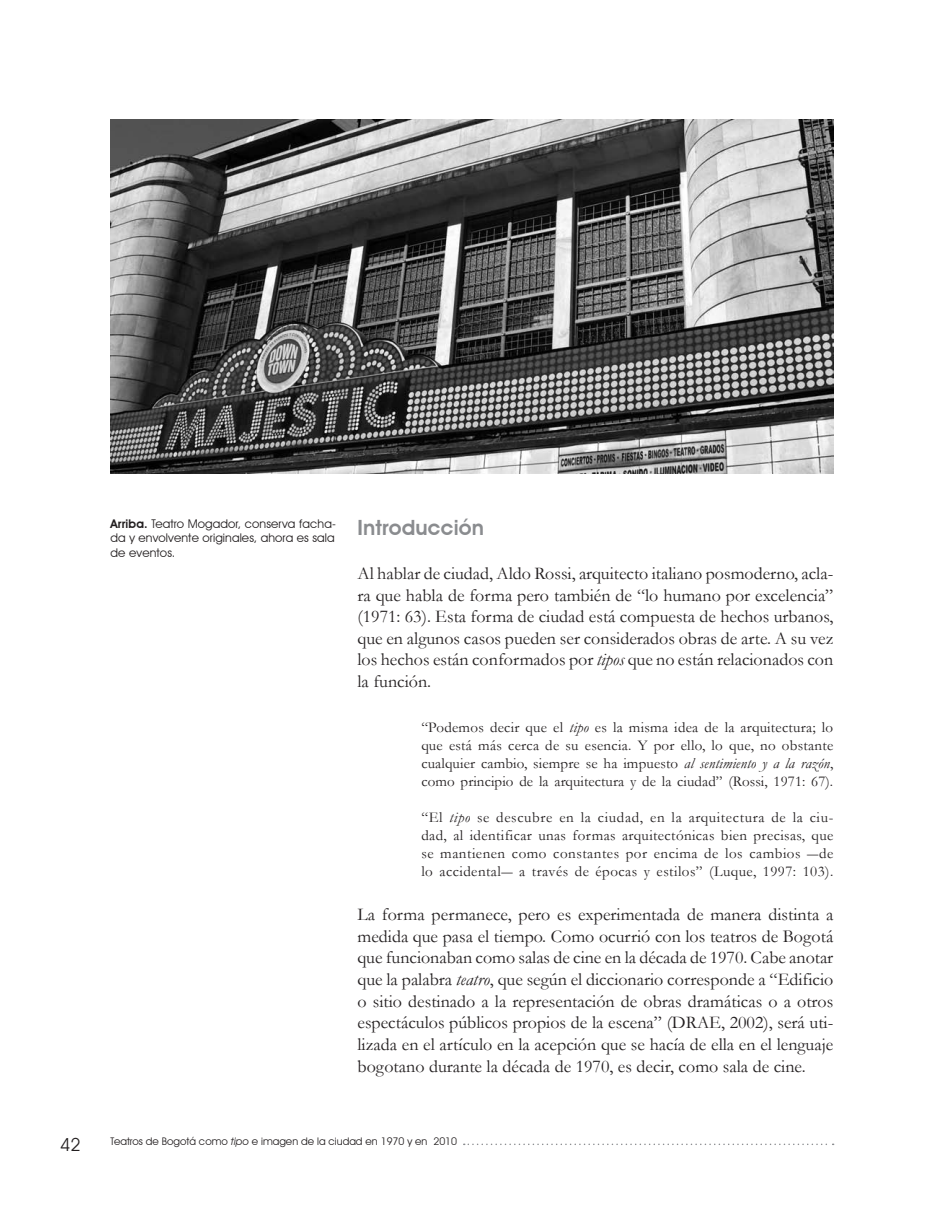
<style>
.page{position:relative;width:944px;height:1214px;background:#fff}
.page>*{position:absolute;margin:0;border:0;box-sizing:border-box;transform-origin:0 0}
.t1{font:600 21px "Avant Garde IT Cby BT";letter-spacing:.01em;color:#8a8c8f}
.t2{font:18px/21.6px "Garamond";color:#231f20;text-align:justify}
.t3{font:18px "Avant Garde IT Cby BT";color:#231f20}
.t4{font:15px/18px "Garamond";letter-spacing:.015em;color:#231f20;text-align:justify}
.t5{font:12px/14.4px "Avant Garde IT Cby BT";letter-spacing:.01em;color:#231f20;text-align:justify}
.t6{font:10.5px "Avant Garde IT Cby BT";color:#231f20}
.s1{font-weight:600}
.s2{font-style:italic}
</style>
<div class="page">
<svg style="left:464px;top:1143px;width:369px;height:2px"></svg>
<img style="left:111px;top:119px;width:722px;height:354px">
<p class="t5" style="left:111px;top:516px;width:227px"><span class="s1">Arriba.</span> Teatro Mogador, conserva facha&shy;da y envolvente originales, ahora es sala de eventos.</p>
<p class="t1" style="left:357px;top:515px;width:128px">Introducción</p>
<p class="t2" style="left:357px;top:562px;width:477px">Al hablar de ciudad, Aldo Rossi, arquitecto italiano posmoderno, acla&shy;ra que habla de forma pero también de “lo humano por excelencia” (1971: 63). Esta forma de ciudad está compuesta de hechos urbanos, que en algunos casos pueden ser considerados obras de arte. A su vez los hechos están conformados por <span class="s2">tipos</span> que no están relacionados con la función.</p>
<p class="t4" style="left:421px;top:718px;width:413px">“Podemos decir que el <span class="s2">tipo</span> es la misma idea de la arquitectura; lo que está más cerca de su esencia. Y por ello, lo que, no obstante cualquier cambio, siempre se ha impuesto <span class="s2">al sentimiento y a la razón</span>, como principio de la arquitectura y de la ciudad” (Rossi, 1971: 67).</p>
<p class="t4" style="left:421px;top:808px;width:413px">“El <span class="s2">tipo</span> se descubre en la ciudad, en la arquitectura de la ciu&shy;dad, al identificar unas formas arquitectónicas bien precisas, que se mantienen como constantes por encima de los cambios ―de lo accidental― a través de épocas y estilos” (Luque, 1997: 103).</p>
<p class="t2" style="left:357px;top:903px;width:477px">La forma permanece, pero es experimentada de manera distinta a medida que pasa el tiempo. Como ocurrió con los teatros de Bogotá que funcionaban como salas de cine en la década de 1970. Cabe anotar que la palabra <span class="s2">teatro</span>, que según el diccionario corresponde a “Edificio o sitio destinado a la representación de obras dramáticas o a otros espectáculos públicos propios de la escena” (DRAE, 2002), será uti&shy;lizada en el artículo en la acepción que se hacía de ella en el lenguaje bogotano durante la década de 1970, es decir, como sala de cine.</p>
<p class="t3" style="left:60px;top:1133px;width:22px">42</p>
<p class="t6" style="left:111px;top:1134px;width:348px">Teatros de Bogotá como <span class="s2">tipo</span> e imagen de la ciudad en 1970 y en 2010</p>
</div>
